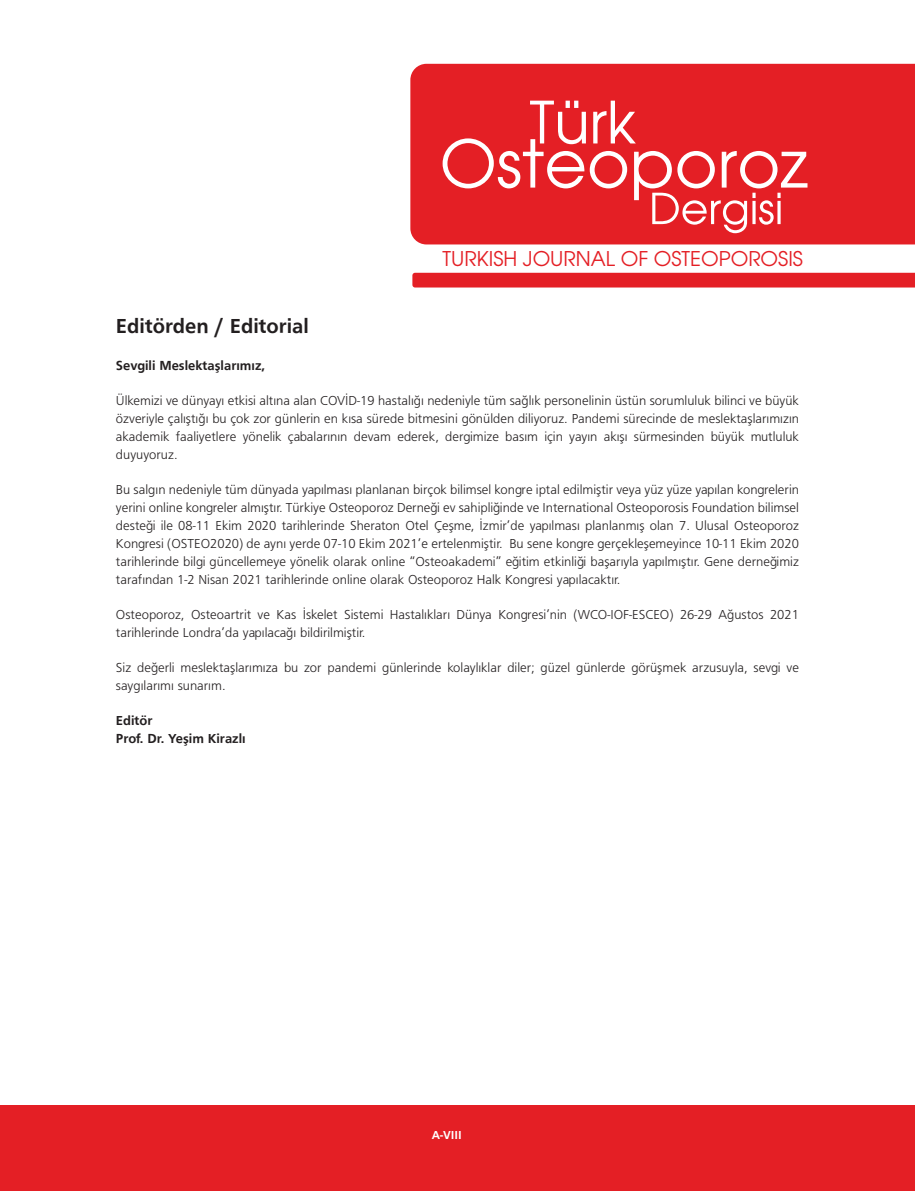
<style>
.page{position:relative;width:915px;height:1191px;background:#fff}
.page>*{position:absolute;margin:0;border:0;box-sizing:border-box;transform-origin:0 0}
.t1{font:21px "Frugal Bold Tr";color:#231f20}
.t2{font:20.25px "Avant Garde Tr";color:#e41f25}
.t3{font:13.5px/18px "Frugal Normal Tr";color:#231f20;text-align:justify}
.t4{font:13.5px/18px "Frugal Bold Tr";color:#231f20}
.t5{font:12px "Frugal Bold Tr";color:#fff}
</style>
<div class="page">
<div style="left:0;top:1106px;width:914px;height:85px;background:#e41f25"></div>
<div style="left:410px;top:64px;width:504px;height:180px;background:#e41f25"></div>
<svg style="left:442px;top:101px;width:365px;height:132px;background:#e73f45"></svg>
<div style="left:412px;top:273px;width:502px;height:14px;background:#e41f25"></div>
<p class="t2" style="left:442px;top:246px;width:362px">TURKISH JOURNAL OF OSTEOPOROSIS</p>
<h1 class="t1" style="left:116px;top:314px;width:194px">Editörden / Editorial</h1>
<p class="t4" style="left:116px;top:356px;width:151px">Sevgili Meslektaşlarımız,</p>
<p class="t3" style="left:116px;top:391px;width:684px">Ülkemizi ve dünyayı etkisi altına alan COVİD-19 hastalığı nedeniyle tüm sağlık personelinin üstün sorumluluk bilinci ve büyük özveriyle çalıştığı bu çok zor günlerin en kısa sürede bitmesini gönülden diliyoruz. Pandemi sürecinde de meslektaşlarımızın akademik faaliyetlere yönelik çabalarının devam ederek, dergimize basım için yayın akışı sürmesinden büyük mutluluk duyuyoruz.</p>
<p class="t3" style="left:116px;top:480px;width:684px">Bu salgın nedeniyle tüm dünyada yapılması planlanan birçok bilimsel kongre iptal edilmiştir veya yüz yüze yapılan kongrelerin yerini online kongreler almıştır. Türkiye Osteoporoz Derneği ev sahipliğinde ve International Osteoporosis Foundation bilimsel desteği ile 08-11 Ekim 2020 tarihlerinde Sheraton Otel Çeşme, İzmir’de yapılması planlanmış olan 7. Ulusal Osteoporoz Kongresi (OSTEO2020) de aynı yerde 07-10 Ekim 2021’e ertelenmiştir. Bu sene kongre gerçekleşemeyince 10-11 Ekim 2020 tarihlerinde bilgi güncellemeye yönelik olarak online “Osteoakademi” eğitim etkinliği başarıyla yapılmıştır. Gene derneğimiz tarafından 1-2 Nisan 2021 tarihlerinde online olarak Osteoporoz Halk Kongresi yapılacaktır.</p>
<p class="t3" style="left:116px;top:605px;width:684px">Osteoporoz, Osteoartrit ve Kas İskelet Sistemi Hastalıkları Dünya Kongresi’nin (WCO-IOF-ESCEO) 26-29 Ağustos 2021 tarihlerinde Londra’da yapılacağı bildirilmiştir.</p>
<p class="t3" style="left:116px;top:658px;width:684px">Siz değerli meslektaşlarımıza bu zor pandemi günlerinde kolaylıklar diler; güzel günlerde görüşmek arzusuyla, sevgi ve saygılarımı sunarım.</p>
<p class="t4" style="left:116px;top:711px;width:131px">Editör<br>Prof. Dr. Yeşim Kirazlı</p>
<p class="t5" style="left:431px;top:1128px;width:32px">A-VIII</p>
</div>
